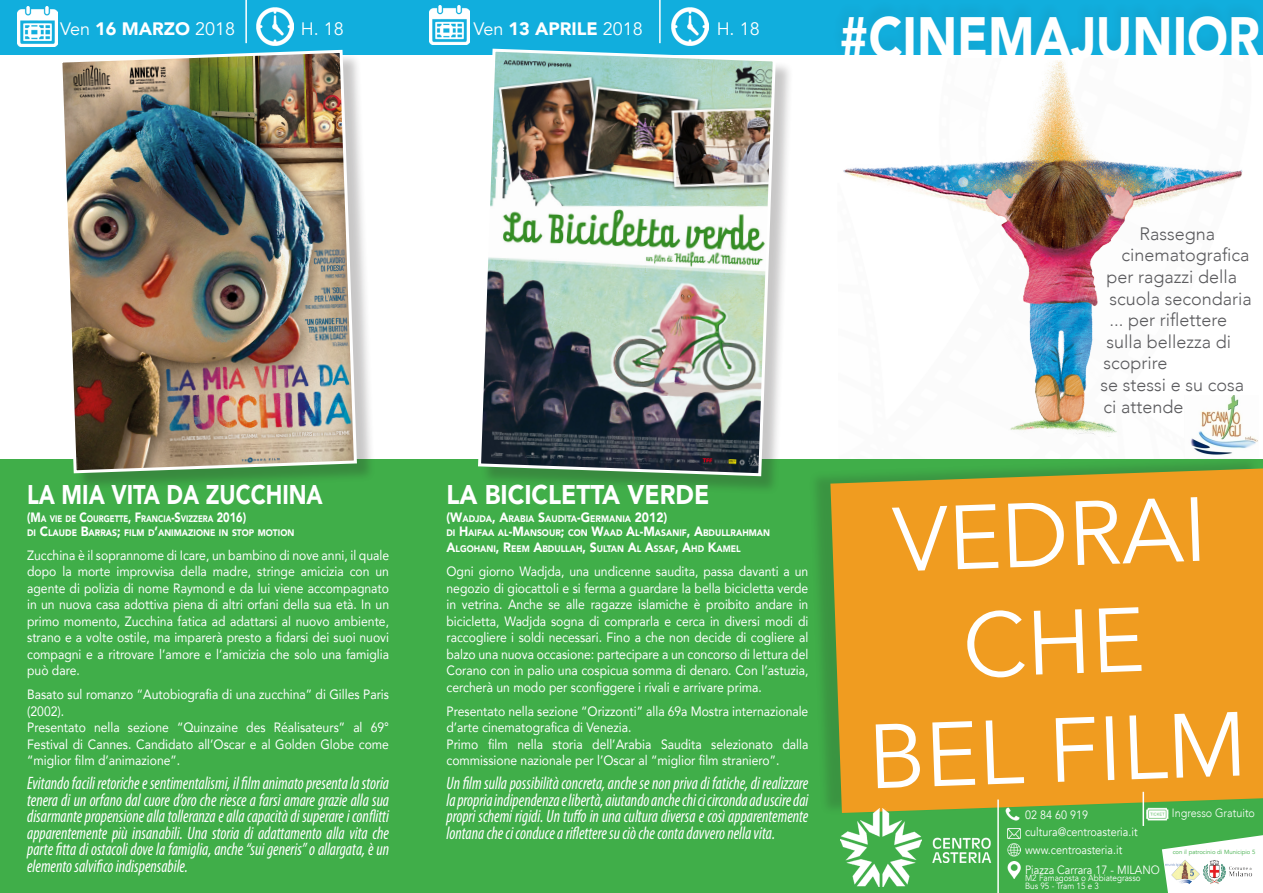
<style>
.page{position:relative;width:1263px;height:893px;background:#fff}
.page>*{position:absolute;margin:0;border:0;box-sizing:border-box;transform-origin:0 0}
.t1{font:90px/108px "Avenir";color:#fff;text-align:center}
.t2{font:900 58.2px "Avenir";color:#fff;scale:.85 1}
.t3{font:900 27px "Avenir";color:#fff;scale:.81 1}
.t4{font:900 27px "Avenir";color:#fff;scale:.9 1}
.t5{font:italic condensed 18px/16.5px "Myriad Pro";color:#fff;text-align:justify;scale:.9 1}
.t6{font:300 18px/21.6px "Avenir";color:#5a5a5d}
.t7{font:18px "Avenir";color:#fff}
.t8{font:900 18px "Avenir";color:#fff}
.t9{font:13.5px/16.5px "Avenir";color:#fff;text-align:justify;scale:.9 1}
.t10{font:12px "Avenir";color:#fff;scale:.9 1}
.t11{font:300 12px "Avenir";color:#fff;scale:.9 1}
.t12{font:900 9.45px/16.5px "Avenir";color:#fff;scale:.9 1}
.t13{font:900 9.45px "Avenir";color:#fff;scale:.81 1}
.t14{font:9px "Avenir";color:#fff;scale:.9 1}
.t15{font:6px "Avenir";color:#40ae49}
.s1{font-weight:900}
.s2{font-weight:400}
.s3{font-size:13.5px}
</style>
<div class="page">
<div style="left:0;top:459px;width:1263px;height:434px;background:#40ae49"></div>
<img style="left:843px;top:60px;width:400px;height:375px">
<div style="left:809px;top:456px;width:454px;height:360px;background:#231f20;opacity:.18"></div>
<div style="left:830px;top:468px;width:433px;height:345px;background:#f09c20"></div>
<hr style="left:997px;top:799px;width:2px;height:94px;background:#fff">
<div style="left:0;top:0;width:1263px;height:54px;background:#11aedd"></div>
<div style="left:830px;top:0;width:433px;height:59px;background:#11abd9"></div>
<div style="left:481px;top:51px;width:313px;height:444px;background:#231f20;opacity:.25"></div>
<img style="left:476px;top:48px;width:301px;height:430px">
<img style="left:1144px;top:804px;width:28px;height:17px">
<img style="left:429px;top:5px;width:40px;height:40px">
<img style="left:671px;top:8px;width:38px;height:38px">
<img style="left:841px;top:809px;width:81px;height:78px">
<img style="left:919px;top:832px;width:80px;height:30px">
<img style="left:1005px;top:807px;width:15px;height:14px">
<svg style="left:1007px;top:829px;width:13px;height:9px"></svg>
<img style="left:1007px;top:843px;width:14px;height:14px">
<img style="left:1007px;top:861px;width:14px;height:17px">
<svg style="left:1162px;top:835px;width:101px;height:58px"></svg>
<hr style="left:1142px;top:792px;width:2px;height:34px;background:#fff">
<div style="left:62px;top:53px;width:313px;height:439px;background:#231f20;opacity:.25"></div>
<img style="left:58px;top:49px;width:300px;height:426px">
<img style="left:17px;top:7px;width:40px;height:39px">
<img style="left:256px;top:8px;width:38px;height:38px">
<hr style="left:659px;top:0;width:2px;height:43px;background:#fff">
<hr style="left:245px;top:0;width:2px;height:43px;background:#fff">
<img style="left:1163px;top:858px;width:94px;height:28px">
<img style="left:1184px;top:395px;width:74px;height:63px">
<p class="t7" style="left:60px;top:18px;width:177px">Ven <span class="s1">16 MARZO</span> 2018</p>
<p class="t7" style="left:301px;top:18px;width:45px">H. 18</p>
<p class="t8" style="left:474px;top:13px;width:171px"><span class="s2">Ven</span> 13 APRILE <span class="s2">2018</span></p>
<p class="t7" style="left:717px;top:18px;width:45px">H. 18</p>
<p class="t2" style="left:839px;top:-13px;width:496px">#CINEMAJUNIOR</p>
<p class="t3" style="left:27px;top:472px;width:366px">LA MIA VITA DA ZUCCHINA</p>
<p class="t13" style="left:27px;top:511px;width:272px"><span class="s3">(M</span>A VIE DE <span class="s3">C</span>OURGETTE<span class="s3">, F</span> RANCIA<span class="s3">-S</span>VIZZERA <span class="s3">2016)</span></p>
<p class="t12" style="left:27px;top:524px;width:298px">DI <span class="s3">C</span>LAUDE <span class="s3">B</span>ARRAS<span class="s3">;</span> FILM D<span class="s3">’</span>ANIMAZIONE IN STOP MOTION</p>
<p class="t9" style="left:27px;top:547px;width:404px">Zucchina è il soprannome di Icare, un bambino di nove anni, il quale dopo la morte improvvisa della madre, stringe amicizia con un agente di polizia di nome Raymond e da lui viene accompagnato in un nuova casa adottiva piena di altri orfani della sua età. In un primo momento, Zucchina fatica ad adattarsi al nuovo ambiente, strano e a volte ostile, ma imparerà presto a fidarsi dei suoi nuovi compagni e a ritrovare l’amore e l’amicizia che solo una famiglia può dare.</p>
<p class="t9" style="left:27px;top:686px;width:404px">Basato sul romanzo “Autobiografia di una zucchina” di Gilles Paris (2002).</p>
<p class="t9" style="left:27px;top:719px;width:404px">Presentato nella sezione “Quinzaine des Réalisateurs” al 69° Festival di Cannes. Candidato all’Oscar e al Golden Globe come “miglior film d’animazione”.</p>
<p class="t5" style="left:27px;top:775px;width:404px">Evitando facili retoriche e sentimentalismi, il film animato presenta la storia tenera di un orfano dal cuore d’oro che riesce a farsi amare grazie alla sua disarmante propensione alla tolleranza e alla capacità di superare i conflitti apparentemente più insanabili. Una storia di adattamento alla vita che parte fitta di ostacoli dove la famiglia, anche “sui generis” o allargata, è un elemento salvifico indispensabile.</p>
<p class="t4" style="left:446px;top:472px;width:294px">LA BICICLETTA VERDE</p>
<p class="t12" style="left:446px;top:511px;width:247px"><span class="s3">(W</span>ADJDA<span class="s3">, A</span>RABIA <span class="s3">S</span>AUDITA<span class="s3">-G</span>ERMANIA <span class="s3">2012)</span></p>
<p class="t12" style="left:446px;top:524px;width:361px">DI <span class="s3">H</span>AIFAA AL<span class="s3">-M</span>ANSOUR<span class="s3">;</span> CON <span class="s3">W</span>AAD <span class="s3">A</span>L<span class="s3">-M</span>ASANIF<span class="s3">, A</span>BDULLRAHMAN<br><span class="s3">A</span>LGOHANI<span class="s3">, R</span>EEM <span class="s3">A</span>BDULLAH<span class="s3">, S</span>ULTAN <span class="s3">A</span>L <span class="s3">A</span>SSAF<span class="s3">, A</span>HD <span class="s3">K</span>AMEL</p>
<p class="t9" style="left:446px;top:563px;width:404px">Ogni giorno Wadjda, una undicenne saudita, passa davanti a un negozio di giocattoli e si ferma a guardare la bella bicicletta verde in vetrina. Anche se alle ragazze islamiche è proibito andare in bicicletta, Wadjda sogna di comprarla e cerca in diversi modi di raccogliere i soldi necessari. Fino a che non decide di cogliere al balzo una nuova occasione: partecipare a un concorso di lettura del Corano con in palio una cospicua somma di denaro. Con l’astuzia, cercherà un modo per sconfiggere i rivali e arrivare prima.</p>
<p class="t9" style="left:446px;top:703px;width:404px">Presentato nella sezione “Orizzonti” alla 69a Mostra internazionale d’arte cinematografica di Venezia.</p>
<p class="t9" style="left:446px;top:736px;width:404px">Primo film nella storia dell’Arabia Saudita selezionato dalla commissione nazionale per l’Oscar al “miglior film straniero”.</p>
<p class="t5" style="left:446px;top:775px;width:404px">Un film sulla possibilità concreta, anche se non priva di fatiche, di realizzare la propria indipendenza e libertà, aiutando anche chi ci circonda ad uscire dai propri schemi rigidi. Un tuffo in una cultura diversa e così apparentemente lontana che ci conduce a riflettere su ciò che conta davvero nella vita.</p>
<p class="t6" style="left:1139px;top:223px;width:77px">Rassegna</p>
<p class="t6" style="left:1106px;top:244px;width:147px;text-indent:15px">cinematografica per ragazzi della scuola secondaria</p>
<p class="t6" style="left:1103px;top:309px;width:129px;text-indent:6px">... per riflettere sulla bellezza di scoprire</p>
<p class="t6" style="left:1100px;top:374px;width:145px">se stessi e su cosa ci attende...</p>
<p class="t1" style="left:891px;top:488px;width:315px;rotate:-2deg">VEDRAI<br>CHE</p>
<p class="t1" style="left:866px;top:705px;width:380px;rotate:-2deg">BEL FILM</p>
<p class="t10" style="left:1025px;top:808px;width:72px">02 84 60 919</p>
<p class="t11" style="left:1172px;top:806px;width:94px">Ingresso Gratuito</p>
<p class="t10" style="left:1025px;top:825px;width:127px">cultura@centroasteria.it</p>
<p class="t10" style="left:1025px;top:842px;width:109px">www.centroasteria.it</p>
<p class="t10" style="left:1025px;top:862px;width:151px">Piazza Carrara 17 - MILANO</p>
<p class="t14" style="left:1025px;top:872px;width:130px">M2 Famagosta o Abbiategrasso</p>
<p class="t14" style="left:1025px;top:880px;width:84px">Bus 95 - Tram 15 e 3</p>
<p class="t15" style="left:1173px;top:849px;width:84px">con il patrocinio di Municipio 5</p>
</div>
